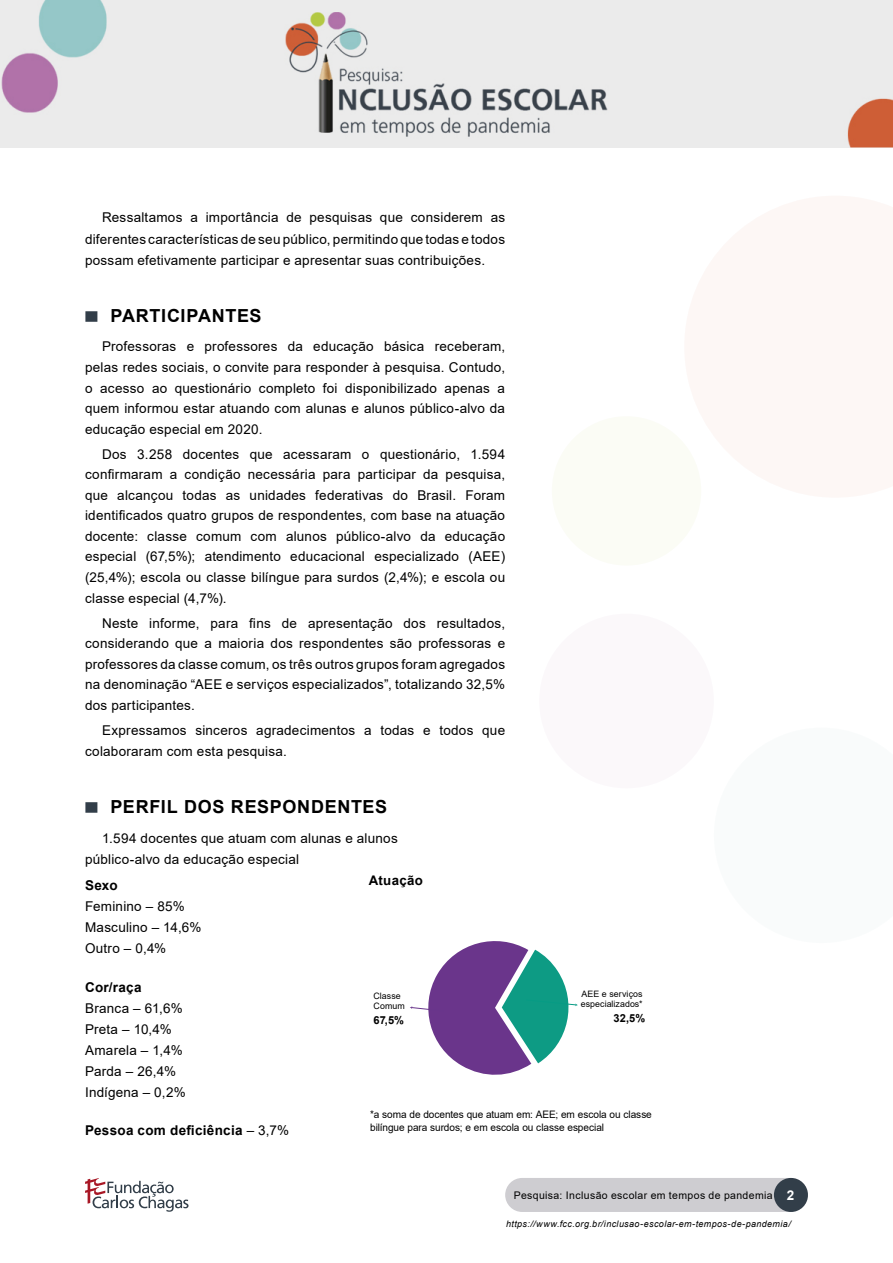
<style>
.page{position:relative;width:893px;height:1263px;background:#fff}
.page>*{position:absolute;margin:0;border:0;box-sizing:border-box;transform-origin:0 0}
.subtitulo{font:700 18px "Arial";letter-spacing:.035em;color:#000}
.t1{font:13.5px/20.5px "Arial";letter-spacing:.015em;color:#000;text-align:justify}
.t2{font:700 13.5px "Arial";letter-spacing:.025em;color:#000}
.Image{font:700 13.2px "Arial";letter-spacing:.025em;color:#000}
.Image-2{font:700 11.1px "Arial";color:#000}
.t3{font:10.5px "Arial";letter-spacing:.035em;color:#000}
.Image-3{font:10.35px/12.3px "Arial";letter-spacing:-.005em;color:#000}
.t4{font:italic 9px "Arial";letter-spacing:.04em;color:#000}
.Image-4{font:8.85px/10.6px "Arial";letter-spacing:.005em;color:#000}
.s1{font-weight:400}
.s2{font-weight:700;font-size:13.5px;color:#fff}
</style>
<div class="page">
<div style="left:505px;top:1178px;width:303px;height:34px;background:#cecdd1;border-radius:17px"></div>
<div style="left:774px;top:1178px;width:34px;height:34px;background:#323e49;border-radius:50%"></div>
<svg style="left:85px;top:1178px;width:104px;height:34px"></svg>
<img style="left:0;top:0;width:893px;height:147px">
<div style="left:85px;top:311px;width:12px;height:11px;background:#323e49"></div>
<div style="left:85px;top:802px;width:12px;height:11px;background:#323e49"></div>
<svg style="left:410px;top:941px;width:168px;height:134px"></svg>
<div style="left:539px;top:614px;width:175px;height:174px;background:#fbf8fa;border-radius:50%"></div>
<div style="left:552px;top:416px;width:149px;height:150px;background:#fbfcf5;border-radius:50%"></div>
<p class="t1" style="left:85px;top:207px;width:422px;line-height:21.3px;text-indent:17px">Ressaltamos a importância de pesquisas que considerem as diferentes características de seu público, permitindo que todas e todos possam efetivamente participar e apresentar suas contribuições.</p>
<p class="subtitulo" style="left:111px;top:303px;width:152px">PARTICIPANTES</p>
<p class="t1" style="left:85px;top:336px;width:422px;text-indent:17px">Professoras e professores da educação básica receberam, pelas redes sociais, o convite para responder à pesquisa. Contudo, o acesso ao questionário completo foi disponibilizado apenas a quem informou estar atuando com alunas e alunos público-alvo da educação especial em 2020.</p>
<p class="t1" style="left:85px;top:443px;width:422px;text-indent:17px">Dos 3.258 docentes que acessaram o questionário, 1.594 confirmaram a condição necessária para participar da pesquisa, que alcançou todas as unidades federativas do Brasil. Foram identificados quatro grupos de respondentes, com base na atuação docente: classe comum com alunos público-alvo da educação especial (67,5%); atendimento educacional especializado (AEE) (25,4%); escola ou classe bilíngue para surdos (2,4%); e escola ou classe especial (4,7%).</p>
<p class="t1" style="left:85px;top:612px;width:422px;text-indent:17px">Neste informe, para fins de apresentação dos resultados, considerando que a maioria dos respondentes são professoras e professores da classe comum, os três outros grupos foram agregados na denominação “AEE e serviços especializados”, totalizando 32,5% dos participantes.</p>
<p class="t1" style="left:85px;top:719px;width:422px;line-height:21.3px;text-indent:17px">Expressamos sinceros agradecimentos a todas e todos que colaboraram com esta pesquisa.</p>
<p class="subtitulo" style="left:111px;top:794px;width:278px">PERFIL DOS RESPONDENTES</p>
<p class="t1" style="left:85px;top:827px;width:314px;line-height:21.3px;text-indent:17px">1.594 docentes que atuam com alunas e alunos público-alvo da educação especial</p>
<p class="t2" style="left:85px;top:876px;width:34px">Sexo</p>
<p class="t1" style="left:85px;top:896px;width:101px">Feminino – 85%</p>
<p class="t1" style="left:85px;top:917px;width:118px">Masculino – 14,6%</p>
<p class="t1" style="left:85px;top:938px;width:83px">Outro – 0,4%</p>
<p class="t2" style="left:85px;top:977px;width:58px">Cor/raça</p>
<p class="t1" style="left:85px;top:997px;width:99px">Branca – 61,6%</p>
<p class="t1" style="left:85px;top:1019px;width:88px">Preta – 10,4%</p>
<p class="t1" style="left:85px;top:1040px;width:99px">Amarela – 1,4%</p>
<p class="t1" style="left:85px;top:1061px;width:92px">Parda – 26,4%</p>
<p class="t1" style="left:85px;top:1082px;width:102px">Indígena – 0,2%</p>
<p class="t2" style="left:85px;top:1121px;width:206px">Pessoa com deficiência <span class="s1">– 3,7%</span></p>
<p class="Image" style="left:369px;top:871px;width:56px">Atuação</p>
<p class="Image-4" style="left:581px;top:988px;width:63px">AEE e serviços especializados*</p>
<p class="Image-2" style="left:614px;top:1010px;width:33px">32,5%</p>
<p class="Image-4" style="left:374px;top:990px;width:33px">Classe<br>Comum</p>
<p class="Image-2" style="left:374px;top:1012px;width:32px">67,5%</p>
<p class="Image-3" style="left:370px;top:1108px;width:283px">*a soma de docentes que atuam em: AEE; em escola ou classe bilíngue para surdos; e em escola ou classe especial</p>
<p class="t3" style="left:514px;top:1188px;width:282px">Pesquisa: Inclusão escolar em tempos de pandemia <span class="s2">2</span></p>
<p class="t4" style="left:506px;top:1218px;width:286px">https://www.fcc.org.br/inclusao-escolar-em-tempos-de-pandemia/</p>
</div>
